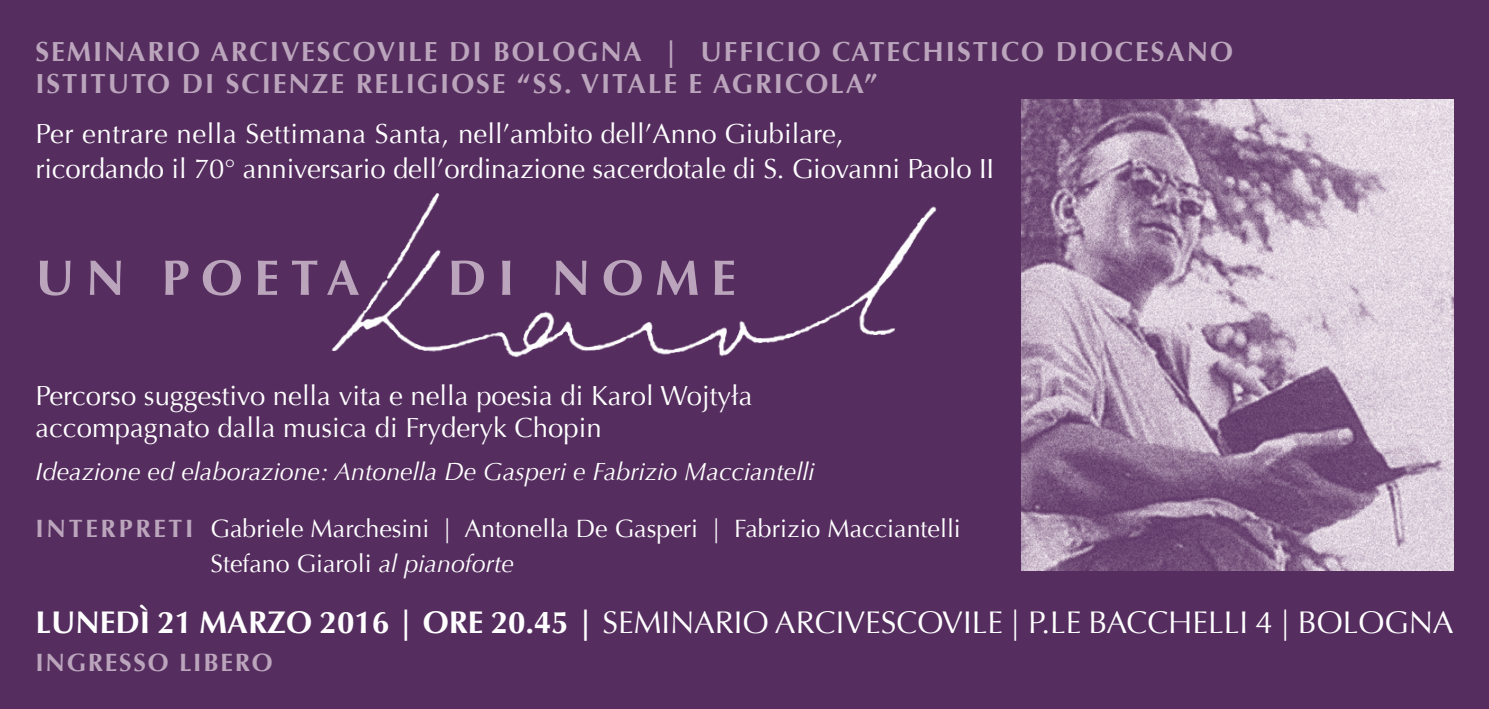
<style>
.page{position:relative;width:1489px;height:709px;background:#fff}
.page>*{position:absolute;margin:0;border:0;box-sizing:border-box;transform-origin:0 0}
.t1{font:700 50px "Optima";letter-spacing:.23em;color:#bba5bc}
.t2{font:31.25px "Optima";color:#fff}
.t3{font:27.5px/35px "Optima";color:#fff}
.t4{font:700 27.5px/32.5px "Optima";letter-spacing:.07em;color:#bba5bc}
.t5{font:25px/35px "Optima";color:#fff}
.t6{font:italic 25px "Optima";color:#fff}
.t7{font:700 25px "Optima";letter-spacing:.07em;color:#bba5bc}
.s1{font-weight:700;color:#bba5bc}
.s2{font-style:italic}
.s3{font-weight:700}
</style>
<div class="page">
<div style="left:0;top:0;width:1488px;height:709px;background:#552d5f"></div>
<img style="left:1021px;top:99px;width:432px;height:471px">
<img style="left:331px;top:193px;width:606px;height:165px">
<p class="t4" style="left:35px;top:36px;width:1199px">SEMINARIO ARCIVESCOVILE DI BOLOGNA | UFFICIO CATECHISTICO DIOCESANO<br>ISTITUTO DI SCIENZE RELIGIOSE “SS. VITALE E AGRICOLA”</p>
<p class="t3" style="left:35px;top:117px;width:960px">Per entrare nella Settimana Santa, nell’ambito dell’Anno Giubilare,<br>ricordando il 70° anniversario dell’ordinazione sacerdotale di S. Giovanni Paolo II</p>
<h1 class="t1" style="left:35px;top:249px;width:326px">UN POETA</h1>
<h1 class="t1" style="left:447px;top:249px;width:290px">DI NOME</h1>
<p class="t3" style="left:35px;top:379px;width:718px;line-height:32.5px">Percorso suggestivo nella vita e nella poesia di Karol Wojtyła accompagnato dalla musica di Fryderyk Chopin</p>
<p class="t6" style="left:35px;top:456px;width:780px">Ideazione ed elaborazione: Antonella De Gasperi e Fabrizio Macciantelli</p>
<p class="t5" style="left:210px;top:511px;width:751px;text-indent:-175px"><span class="s1">INTERPRETI</span> Gabriele Marchesini | Antonella De Gasperi | Fabrizio Macciantelli<br>Stefano Giaroli <span class="s2">al pianoforte</span></p>
<p class="t2" style="left:35px;top:604px;width:1419px"><span class="s3">LUNEDÌ 21 MARZO 2016 | ORE 20.45 |</span> SEMINARIO ARCIVESCOVILE | P.LE BACCHELLI 4 | BOLOGNA</p>
<p class="t7" style="left:35px;top:647px;width:238px">INGRESSO LIBERO</p>
</div>
